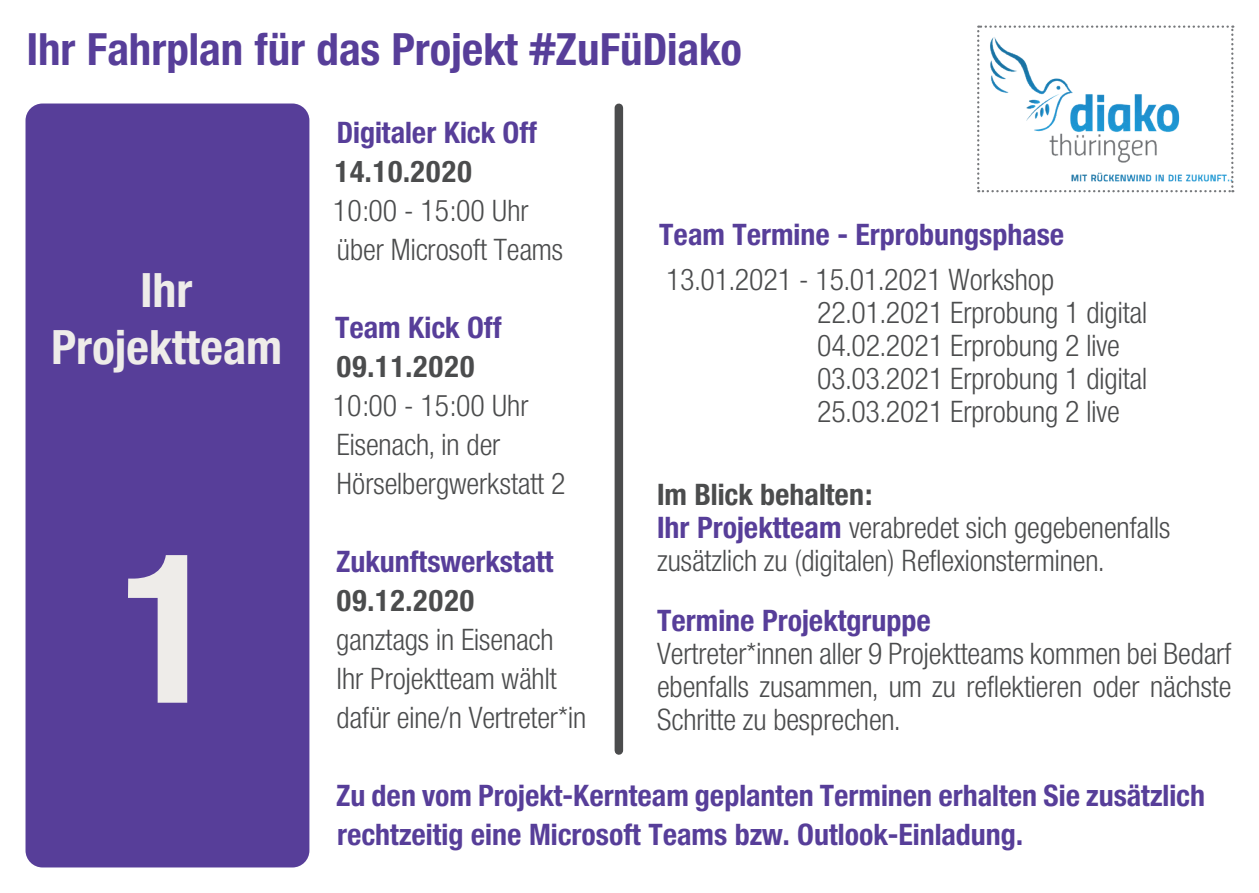
<style>
.page{position:relative;width:1259px;height:893px;background:#fff}
.page>*{position:absolute;margin:0;border:0;box-sizing:border-box;transform-origin:0 0}
.t1{font:700 210px "Neue Helvetica Condensed BQ";color:#eeece9}
.t2{font:700 48px/57.6px "Neue Helvetica Condensed BQ";color:#eeece9;text-align:center}
.t3{font:700 45px "Neue Helvetica Condensed BQ";color:#573e99}
.t4{font:300 30px/33px "Neue Helvetica Condensed BQ";color:#4b4c4d}
.t5{font:700 30px/39px "Neue Helvetica Condensed BQ";color:#573e99}
.t6{font:700 30px "Neue Helvetica Condensed BQ";color:#4b4c4d}
.s1{font-weight:700}
.s2{font-weight:700;color:#573e99}
</style>
<div class="page">
<div style="left:614px;top:108px;width:9px;height:642px;background:#4b4c4d"></div>
<svg style="left:977px;top:26px;width:256px;height:166px"></svg>
<div style="left:26px;top:104px;width:283px;height:763px;background:#573e99;border-radius:17px"></div>
<h3 class="t3" style="left:27px;top:21px;width:717px">Ihr Fahrplan für das Projekt #ZuFüDiako</h3>
<h2 class="t2" style="left:51px;top:261px;width:232px">Ihr<br>Projektteam</h2>
<h1 class="t1" style="left:112px;top:500px;width:111px">1</h1>
<p class="t5" style="left:337px;top:112px;width:201px">Digitaler Kick Off</p>
<p class="t6" style="left:334px;top:153px;width:140px">14.10.2020</p>
<p class="t4" style="left:333px;top:191px;width:232px;line-height:39px">10:00 - 15:00 Uhr über Microsoft Teams</p>
<p class="t5" style="left:335px;top:307px;width:168px">Team Kick Off</p>
<p class="t6" style="left:336px;top:348px;width:140px">09.11.2020</p>
<p class="t4" style="left:333px;top:386px;width:234px;line-height:39px">10:00 - 15:00 Uhr<br>Eisenach, in der<br>Hörselbergwerkstatt 2</p>
<p class="t5" style="left:336px;top:541px;width:219px">Zukunftswerkstatt</p>
<p class="t6" style="left:336px;top:582px;width:140px">09.12.2020</p>
<p class="t4" style="left:336px;top:620px;width:252px;line-height:39px">ganztags in Eisenach<br>Ihr Projektteam wählt dafür eine/n Vertreter*in</p>
<p class="t5" style="left:659px;top:214px;width:406px">Team Termine - Erprobungsphase</p>
<p class="t4" style="left:817px;top:263px;width:331px;text-indent:-151px">13.01.2021 - 15.01.2021 Workshop<br>22.01.2021 Erprobung 1 digital<br>04.02.2021 Erprobung 2 live<br>03.03.2021 Erprobung 1 digital<br>25.03.2021 Erprobung 2 live</p>
<p class="t4" style="left:657px;top:478px;width:515px"><span class="s1">Im Blick behalten:<br></span><span class="s2">Ihr Projektteam</span> verabredet sich gegebenenfalls zusätzlich zu (digitalen) Reflexionsterminen.</p>
<p class="t5" style="left:657px;top:601px;width:275px">Termine Projektgruppe</p>
<p class="t4" style="left:657px;top:637px;width:576px;text-align:justify">Vertreter*innen aller 9 Projektteams kommen bei Bedarf ebenfalls zusammen, um zu reflektieren oder nächste Schritte zu besprechen.</p>
<p class="t5" style="left:336px;top:775px;width:870px">Zu den vom Projekt-Kernteam geplanten Terminen erhalten Sie zusätzlich rechtzeitig eine Microsoft Teams bzw. Outlook-Einladung.</p>
</div>
